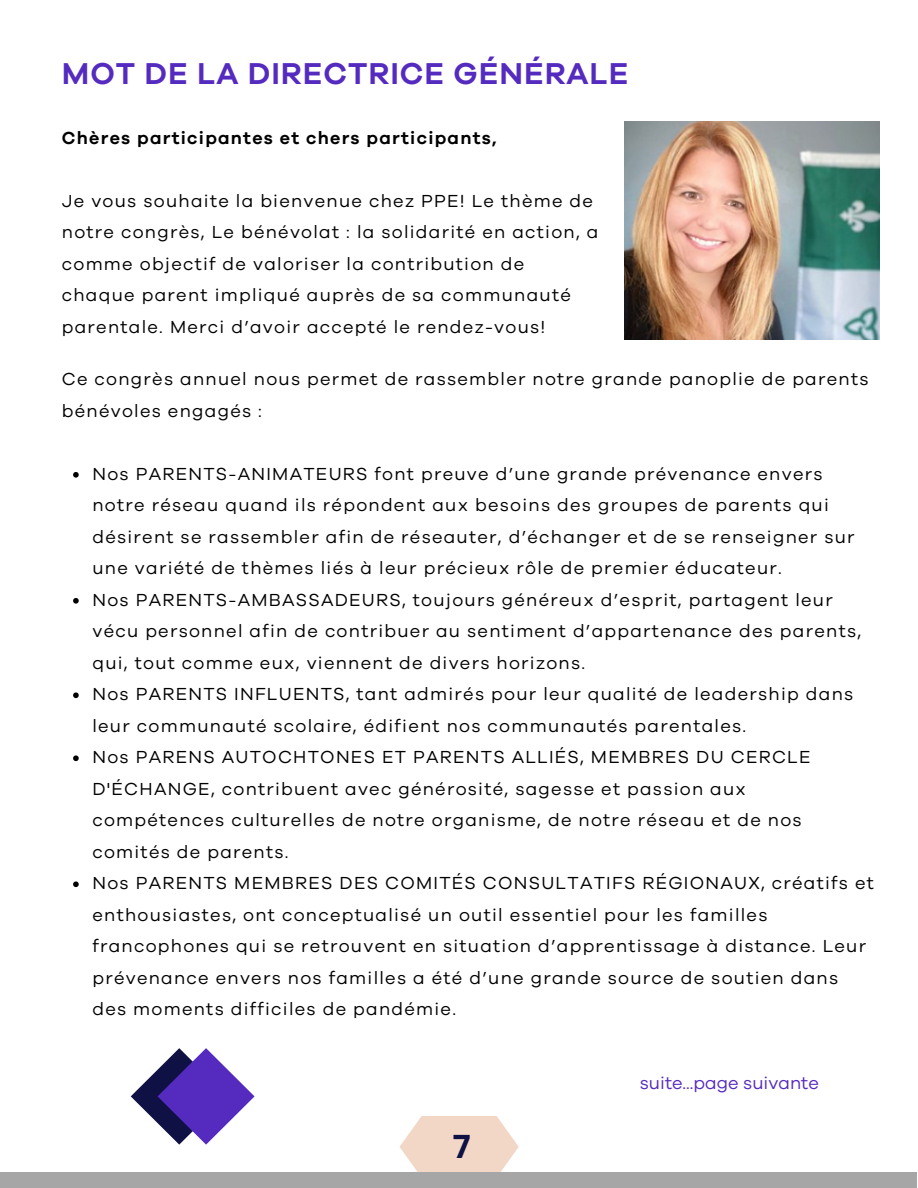
<style>
.page{position:relative;width:918px;height:1188px;background:#fff}
.page>*{position:absolute;margin:0;border:0;box-sizing:border-box;transform-origin:0 0}
.t1{font:600 34.5px "Galano Grotesque";color:#0f1144}
.t2{font:600 31.2px "Galano Grotesque";letter-spacing:.03em;color:#542abf}
.t3{font:18px/31.5px "Galano Grotesque";letter-spacing:.07em;color:#000}
.t4{font:600 18px "Galano Grotesque";letter-spacing:.07em;color:#000}
.t5{font:18px "Galano Grotesque";color:#542abf}
</style>
<div class="page">
<img style="left:625px;top:122px;width:254px;height:217px">
<svg style="left:73px;top:472px;width:6px;height:6px"></svg>
<svg style="left:73px;top:598px;width:6px;height:6px"></svg>
<svg style="left:73px;top:692px;width:6px;height:6px"></svg>
<svg style="left:73px;top:755px;width:6px;height:6px"></svg>
<svg style="left:73px;top:881px;width:6px;height:6px"></svg>
<svg style="left:400px;top:1116px;width:119px;height:56px"></svg>
<svg style="left:131px;top:1048px;width:123px;height:97px"></svg>
<div style="left:0;top:1172px;width:917px;height:16px;background:#a6a6a6"></div>
<h2 class="t2" style="left:62px;top:52px;width:568px">MOT DE LA DIRECTRICE GÉNÉRALE</h2>
<p class="t4" style="left:62px;top:126px;width:436px">Chères participantes et chers participants,</p>
<p class="t3" style="left:62px;top:185px;width:538px">Je vous souhaite la bienvenue chez PPE! Le thème de notre congrès, Le bénévolat : la solidarité en action, a comme objectif de valoriser la contribution de chaque parent impliqué auprès de sa communauté parentale. Merci d’avoir accepté le rendez-vous!</p>
<p class="t3" style="left:62px;top:364px;width:808px">Ce congrès annuel nous permet de rassembler notre grande panoplie de parents bénévoles engagés :</p>
<p class="t3" style="left:92px;top:458px;width:783px">Nos PARENTS-ANIMATEURS font preuve d’une grande prévenance envers notre réseau quand ils répondent aux besoins des groupes de parents qui désirent se rassembler afin de réseauter, d’échanger et de se renseigner sur une variété de thèmes liés à leur précieux rôle de premier éducateur.<br>Nos PARENTS-AMBASSADEURS, toujours généreux d’esprit, partagent leur vécu personnel afin de contribuer au sentiment d’appartenance des parents, qui, tout comme eux, viennent de divers horizons.<br>Nos PARENTS INFLUENTS, tant admirés pour leur qualité de leadership dans leur communauté scolaire, édifient nos communautés parentales.<br>Nos PARENS AUTOCHTONES ET PARENTS ALLIÉS, MEMBRES DU CERCLE D'ÉCHANGE, contribuent avec générosité, sagesse et passion aux compétences culturelles de notre organisme, de notre réseau et de nos comités de parents.<br>Nos PARENTS MEMBRES DES COMITÉS CONSULTATIFS RÉGIONAUX, créatifs et enthousiastes, ont conceptualisé un outil essentiel pour les familles francophones qui se retrouvent en situation d’apprentissage à distance. Leur prévenance envers nos familles a été d’une grande source de soutien dans des moments difficiles de pandémie.</p>
<h1 class="t1" style="left:453px;top:1124px;width:19px">7</h1>
<p class="t5" style="left:640px;top:1071px;width:181px">suite...page suivante</p>
</div>
